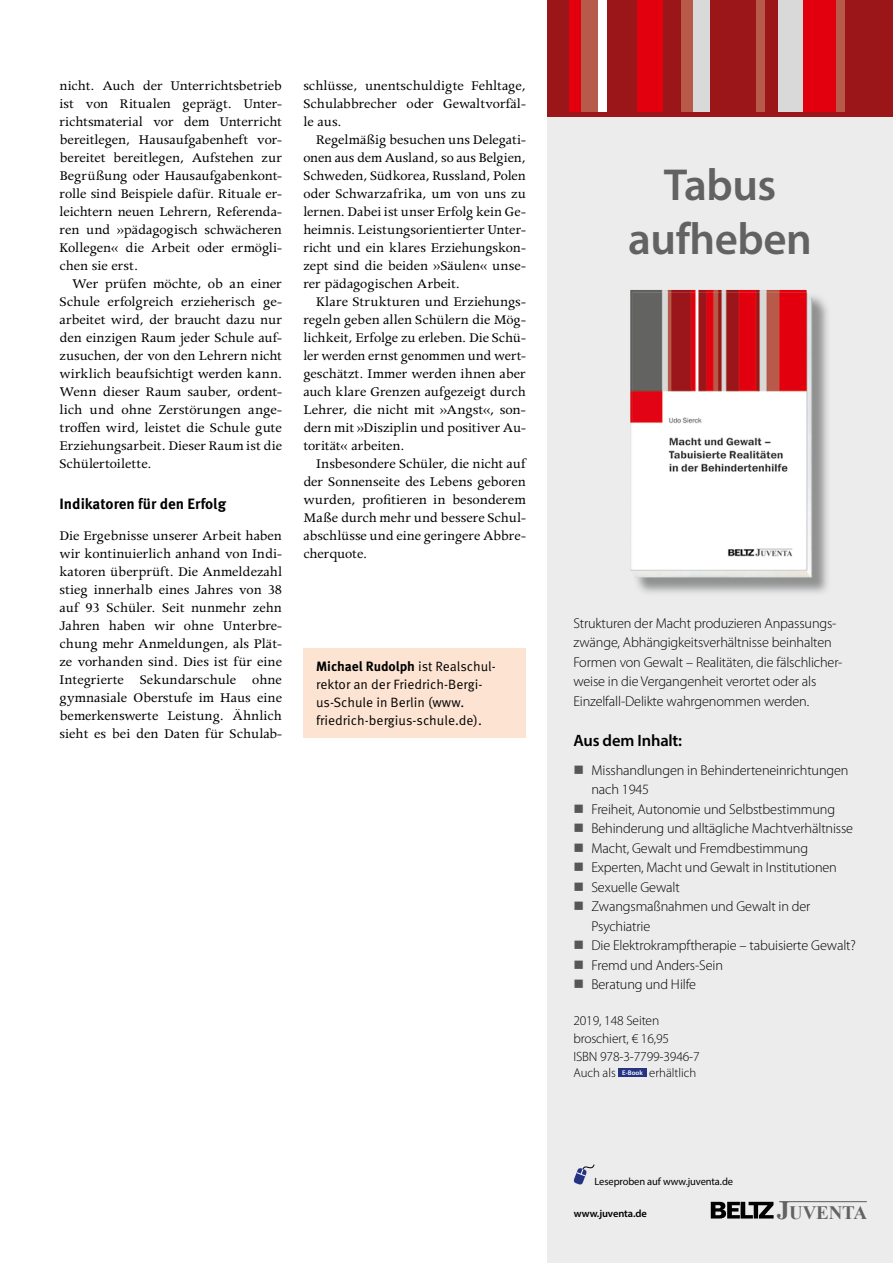
<style>
.page{position:relative;width:893px;height:1263px;background:#fff}
.page>*{position:absolute;margin:0;border:0;box-sizing:border-box;transform-origin:0 0}
.t1{font:600 45px/54px "Myriad Pro";letter-spacing:-.01em;color:#626262;text-align:center}
.t2{font:700 16.95px "Times New Roman";color:#494948}
.t3{font:600 16.5px "Myriad Pro";letter-spacing:-.01em;color:#000}
.t4{font:15px/18px "Apollo MT Std";color:#000;text-align:justify}
.t5{font:700 15px "Meta OT";color:#000}
.t6{font:300 14.25px/19.5px "Myriad Pro";letter-spacing:-.01em;color:#000}
.t7{font:13.5px/18px "Meta OT";color:#000}
.t8{font:300 13.5px/18px "Myriad Pro";letter-spacing:-.01em;color:#000}
.t9{font:300 12.75px "Myriad Pro";color:#000}
.t10{font:12px "Meta OT";letter-spacing:.02em;color:#000}
.t11{font:10.5px "Myriad Pro";letter-spacing:-.01em;color:#000}
.t12{font:600 10.5px "Myriad Pro";letter-spacing:-.01em;color:#000}
.s1{font-weight:700}
.s2{color:#565655}
.s3{font-weight:600;font-size:6.75px;color:#fff}
.s4{font-size:22.95px}
.s5{font-size:25.65px;color:#626262}
.s6{font-size:18.9px;color:#626262}
.s7{font-weight:700;font-size:18px}
</style>
<div class="page">
<div style="left:303px;top:648px;width:223px;height:90px;background:#fce3d2"></div>
<div style="left:547px;top:0;width:346px;height:1263px;background:#ececec"></div>
<div style="left:598px;top:0;width:9px;height:111px;background:#fff"></div>
<div style="left:844px;top:0;width:49px;height:112px;background:#9a1619"></div>
<div style="left:803px;top:0;width:34px;height:112px;background:#e2000f"></div>
<div style="left:777px;top:0;width:26px;height:112px;background:#d9d9da"></div>
<div style="left:765px;top:0;width:12px;height:112px;background:#9a1619"></div>
<div style="left:756px;top:0;width:9px;height:112px;background:#b75a49"></div>
<div style="left:709px;top:0;width:47px;height:112px;background:#9a1619"></div>
<div style="left:692px;top:0;width:17px;height:112px;background:#d9d9da"></div>
<div style="left:680px;top:0;width:13px;height:112px;background:#b75a49"></div>
<div style="left:637px;top:0;width:26px;height:112px;background:#e2000f"></div>
<div style="left:581px;top:0;width:17px;height:112px;background:#b75a49"></div>
<div style="left:607px;top:0;width:30px;height:112px;background:#9a1619"></div>
<div style="left:547px;top:0;width:26px;height:112px;background:#9a1619"></div>
<div style="left:569px;top:0;width:12px;height:112px;background:#e2000f"></div>
<div style="left:663px;top:0;width:17px;height:112px;background:#9a1619"></div>
<div style="left:547px;top:112px;width:346px;height:5px;background:#9a1619"></div>
<div style="left:837px;top:0;width:8px;height:112px;background:#b75a49"></div>
<hr style="left:779px;top:1201px;width:88px;height:1px;background:#626262">
<svg style="left:711px;top:1202px;width:63px;height:16px"></svg>
<img style="left:635px;top:296px;width:193px;height:297px">
<img style="left:630px;top:290px;width:177px;height:281px">
<img style="left:633px;top:292px;width:179px;height:285px">
<div style="left:618px;top:1068px;width:29px;height:9px;background:#253482"></div>
<svg style="left:573px;top:1164px;width:22px;height:21px"></svg>
<p class="t4" style="left:60px;top:78px;width:224px">nicht. Auch der Unterrichtsbetrieb ist von Ritualen geprägt. Unter&shy;richtsmaterial vor dem Unterricht bereitlegen, Hausaufgabenheft vor&shy;bereitet bereitlegen, Aufstehen zur Begrüßung oder Hausaufgabenkont&shy;rolle sind Beispiele dafür. Rituale er&shy;leichtern neuen Lehrern, Referenda&shy;ren und »pädagogisch schwächeren Kollegen« die Arbeit oder ermögli&shy;chen sie erst.</p>
<p class="t4" style="left:60px;top:276px;width:224px;text-indent:13px">Wer prüfen möchte, ob an einer Schule erfolgreich erzieherisch ge&shy;arbeitet wird, der braucht dazu nur den einzigen Raum jeder Schule auf&shy;zusuchen, der von den Lehrern nicht wirklich beaufsichtigt werden kann.<br>Wenn dieser Raum sauber, ordent&shy;lich und ohne Zerstörungen ange&shy;troffen wird, leistet die Schule gute Erziehungsarbeit. Dieser Raum ist die Schülertoilette.</p>
<p class="t5" style="left:60px;top:494px;width:168px">Indikatoren für den Erfolg</p>
<p class="t4" style="left:60px;top:528px;width:224px">Die Ergebnisse unserer Arbeit haben wir kontinuierlich anhand von Indi&shy;katoren überprüft. Die Anmeldezahl stieg innerhalb eines Jahres von 38 auf 93 Schüler. Seit nunmehr zehn Jahren haben wir ohne Unterbre&shy;chung mehr Anmeldungen, als Plät&shy;ze vorhanden sind. Dies ist für eine Integrierte Sekundarschule ohne gymnasiale Oberstufe im Haus eine bemerkenswerte Leistung. Ähnlich sieht es bei den Daten für Schulab-</p>
<p class="t4" style="left:303px;top:78px;width:224px">schlüsse, unentschuldigte Fehltage, Schulabbrecher oder Gewaltvorfäl&shy;le aus.</p>
<p class="t4" style="left:303px;top:132px;width:224px;text-indent:13px">Regelmäßig besuchen uns Delegati&shy;onen aus dem Ausland, so aus Belgien, Schweden, Südkorea, Russland, Polen oder Schwarzafrika, um von uns zu lernen. Dabei ist unser Erfolg kein Ge&shy;heimnis. Leistungsorientierter Unter&shy;richt und ein klares Erziehungskon&shy;zept sind die beiden »Säulen« unse&shy;rer pädagogischen Arbeit.</p>
<p class="t4" style="left:303px;top:294px;width:224px;text-indent:13px">Klare Strukturen und Erziehungs&shy;regeln geben allen Schülern die Mög&shy;lichkeit, Erfolge zu erleben. Die Schü&shy;ler werden ernst genommen und wert&shy;geschätzt. Immer werden ihnen aber auch klare Grenzen aufgezeigt durch Lehrer, die nicht mit »Angst«, son&shy;dern mit »Disziplin und positiver Au&shy;torität« arbeiten.</p>
<p class="t4" style="left:303px;top:456px;width:224px;text-indent:13px">Insbesondere Schüler, die nicht auf der Sonnenseite des Lebens geboren wurden, profitieren in besonderem Maße durch mehr und bessere Schul&shy;abschlüsse und eine geringere Abbre&shy;cherquote.</p>
<p class="t7" style="left:316px;top:658px;width:181px"><span class="s1">Michael Rudolph</span> ist Realschul&shy;rektor an der Friedrich-Bergi&shy;us-Schule in Berlin ( www. friedrich-bergius-schule.de ).</p>
<h1 class="t1" style="left:628px;top:157px;width:185px">Tabus aufheben</h1>
<p class="t6" style="left:573px;top:613px;width:271px">Strukturen der Macht produzieren Anpassungs&shy;zwänge, Abhängigkeitsverhältnisse beinhalten Formen von Gewalt – Realitäten, die fälschlicher&shy;weise in die Vergangenheit verortet oder als Einzelfall-Delikte wahrgenommen werden.</p>
<p class="t3" style="left:573px;top:730px;width:110px">Aus dem Inhalt:</p>
<p class="t6" style="left:591px;top:760px;width:259px;text-indent:-18px"><span class="s2">■</span> Misshandlungen in Behinderteneinrichtungen nach 1945</p>
<p class="t6" style="left:573px;top:799px;width:263px"><span class="s2">■</span> Freiheit, Autonomie und Selbstbestimmung</p>
<p class="t6" style="left:573px;top:819px;width:281px"><span class="s2">■</span> Behinderung und alltägliche Machtverhältnisse</p>
<p class="t6" style="left:573px;top:838px;width:236px"><span class="s2">■</span> Macht, Gewalt und Fremdbestimmung</p>
<p class="t6" style="left:573px;top:858px;width:265px"><span class="s2">■</span> Experten, Macht und Gewalt in Institutionen</p>
<p class="t6" style="left:573px;top:877px;width:108px"><span class="s2">■</span> Sexuelle Gewalt</p>
<p class="t6" style="left:591px;top:897px;width:221px;text-indent:-18px"><span class="s2">■</span> Zwangsmaßnahmen und Gewalt in der<br>Psychiatrie</p>
<p class="t6" style="left:573px;top:936px;width:284px"><span class="s2">■</span> Die Elektrokrampftherapie – tabuisierte Gewalt?</p>
<p class="t6" style="left:573px;top:955px;width:151px"><span class="s2">■</span> Fremd und Anders-Sein</p>
<p class="t6" style="left:573px;top:975px;width:124px"><span class="s2">■</span> Beratung und Hilfe</p>
<p class="t8" style="left:573px;top:1012px;width:128px">2019, 148 Seiten broschiert, € 16,95<br>ISBN 978-3-7799-3946-7</p>
<p class="t9" style="left:573px;top:1066px;width:125px">Auch als <span class="s3">E-Book</span> erhältlich</p>
<p class="t11" style="left:595px;top:1174px;width:140px">Leseproben auf www.juventa.de</p>
<p class="t12" style="left:574px;top:1207px;width:74px">www.juventa.de</p>
<p class="t2" style="left:760px;top:1198px;width:108px"><span class="s4">J</span>UV<span class="s5">J</span><span class="s6">UV</span>EN<span class="s6">E</span>T<span class="s6">N</span>A<span class="s6">TA</span></p>
<p class="t10" style="left:743px;top:1209px;width:119px">PÄDAGOGIK 9/19 <span class="s7">13</span></p>
</div>
